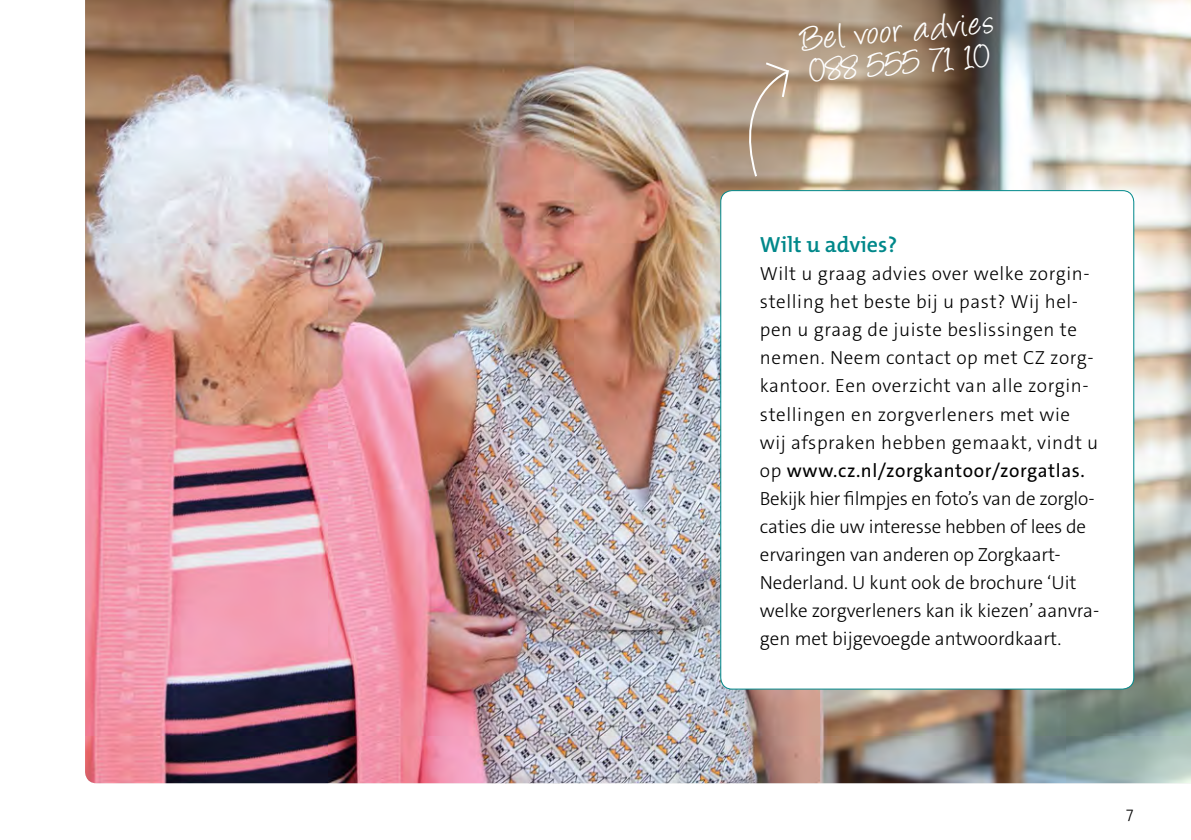
<style>
.page{position:relative;width:1191px;height:840px;background:#fff}
.page>*{position:absolute;margin:0;border:0;box-sizing:border-box;transform-origin:0 0}
.t1{font:40px/32px "Angelina";color:#fff}
.t2{font:600 22px "The Mix Os F";color:#00888a}
.t3{font:300 19px/28px "The Sans C4 s";letter-spacing:.01em;color:#000}
.t4{font:300 16px "The Mix Os F";color:#000}
.s1{font-weight:400}
</style>
<div class="page">
<img style="left:85px;top:0;width:1106px;height:782px">
<div style="left:721px;top:190px;width:412px;height:498px;background:#fff;border-radius:11px"></div>
<svg style="left:732px;top:61px;width:58px;height:118px;background:#b29d87"></svg>
<h1 class="t1" style="left:800px;top:27px;width:194px;rotate:-5deg">Bel voor advies<br>088 555 71 10</h1>
<p class="t2" style="left:760px;top:230px;width:139px">Wilt u advies?</p>
<p class="t3" style="left:760px;top:260px;width:341px">Wilt u graag advies over welke zorgin&shy;stelling het beste bij u past? Wij hel&shy;pen u graag de juiste beslissingen te nemen. Neem contact op met CZ zorg&shy;kantoor. Een overzicht van alle zorgin&shy;stellingen en zorgverleners met wie wij afspraken hebben gemaakt, vindt u op <span class="s1">www.cz.nl/zorgkantoor/zorgatlas.<br></span>Bekijk hier filmpjes en foto’s van de zorglo&shy;caties die uw interesse hebben of lees de ervaringen van anderen op Zorgkaart-Nederland. U kunt ook de brochure ‘Uit welke zorgverleners kan ik kiezen’ aanvra&shy;gen met bijgevoegde antwoordkaart.</p>
<p class="t4" style="left:1126px;top:801px;width:9px">7</p>
</div>
